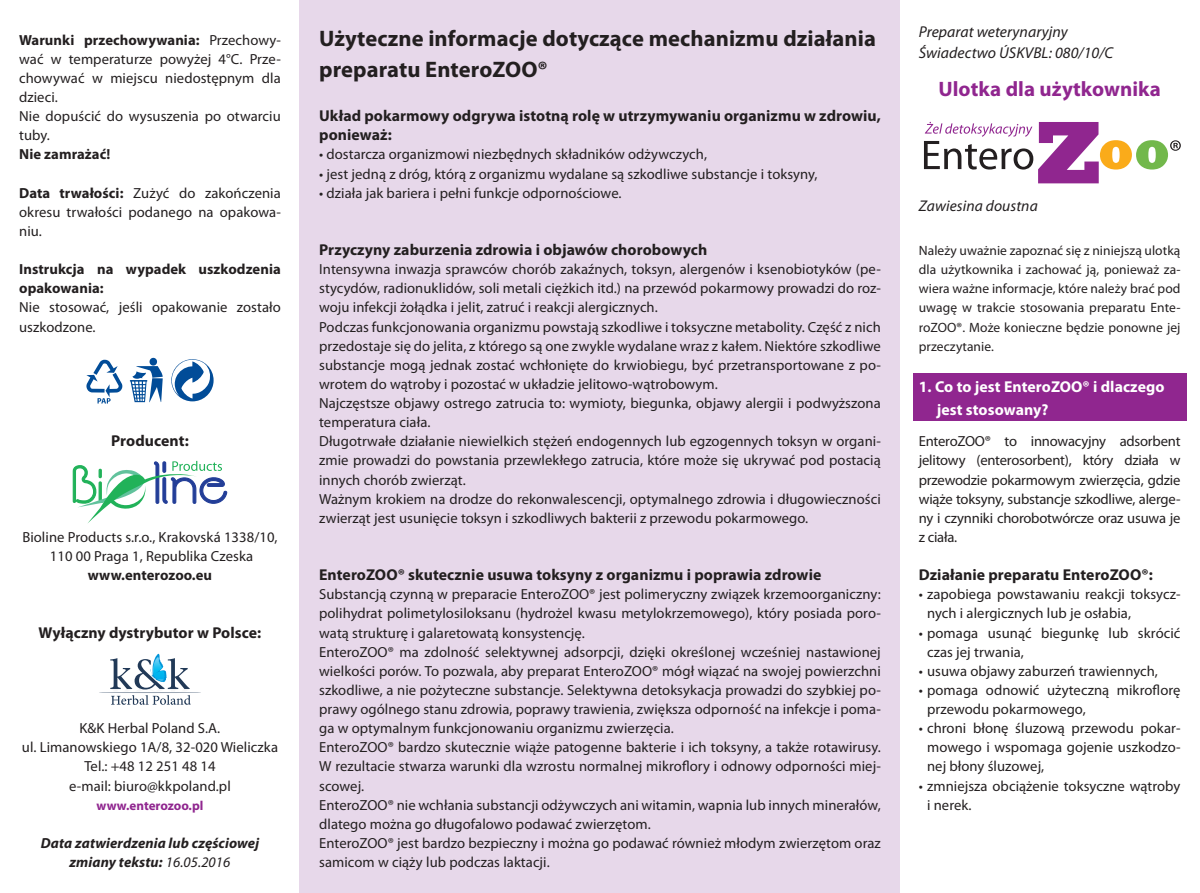
<style>
.page{position:relative;width:1200px;height:893px;background:#fff}
.page>*{position:absolute;margin:0;border:0;box-sizing:border-box;transform-origin:0 0}
.t1{font:700 22.5px "Myriad Pro";letter-spacing:.005em;color:#231f20}
.t2{font:700 20.93px "Myriad Pro";letter-spacing:.005em;color:#90268f}
.t3{font:700 15.75px/19.1px "Myriad Pro";letter-spacing:.005em;color:#231f20}
.t4{font:italic 15.75px "Myriad Pro";letter-spacing:.005em;color:#231f20}
.t5{font:700 15.75px "Myriad Pro";letter-spacing:.005em;color:#fff}
.t6{font:italic 15.53px "Myriad Pro";letter-spacing:.005em;color:#231f20}
.t7{font:14.62px/19.1px "Myriad Pro";letter-spacing:.005em;color:#231f20;text-align:justify}
.t8{font:700 14.62px/19.1px "Myriad Pro";letter-spacing:.005em;color:#231f20}
.t9{font:italic 700 14.62px "Myriad Pro";letter-spacing:.005em;color:#231f20}
.t10{font:13.5px/19.1px "Myriad Pro";letter-spacing:.005em;color:#231f20;text-align:justify}
.t11{font:700 13.05px "Myriad Pro";color:#90268f}
.s1{font-weight:700}
.s2{font-weight:400}
</style>
<div class="page">
<div style="left:300px;top:0;width:599px;height:893px;background:#e7d8ea"></div>
<svg style="left:73px;top:461px;width:154px;height:62px"></svg>
<div style="left:912px;top:373px;width:274px;height:48px;background:#90268f"></div>
<svg style="left:130px;top:358px;width:33px;height:44px"></svg>
<svg style="left:171px;top:359px;width:42px;height:42px"></svg>
<svg style="left:86px;top:360px;width:36px;height:43px"></svg>
<svg style="left:99px;top:653px;width:102px;height:52px"></svg>
<img style="left:153px;top:657px;width:12px;height:24px">
<svg style="left:924px;top:122px;width:256px;height:61px"></svg>
<p class="t7" style="left:19px;top:30px;width:263px"><span class="s1">Warunki przechowywania:</span> Przechowy&shy;wać w temperaturze powyżej 4°C. Prze&shy;chowywać w miejscu niedostępnym dla dzieci.</p>
<p class="t7" style="left:19px;top:106px;width:263px">Nie dopuścić do wysuszenia po otwarciu tuby.</p>
<p class="t8" style="left:19px;top:144px;width:93px">Nie zamrażać!</p>
<p class="t7" style="left:19px;top:183px;width:263px"><span class="s1">Data trwałości:</span> Zużyć do zakończenia okresu trwałości podanego na opakowa&shy;niu.</p>
<p class="t8" style="left:19px;top:259px;width:263px">Instrukcja na wypadek uszkodzenia opakowania:</p>
<p class="t7" style="left:19px;top:298px;width:263px">Nie stosować, jeśli opakowanie zostało uszkodzone.</p>
<p class="t3" style="left:111px;top:431px;width:79px">Producent:</p>
<p class="t7" style="left:22px;top:527px;width:257px">Bioline Products s.r.o., Krakovská 1338/10,</p>
<p class="t7" style="left:50px;top:546px;width:205px">110 00 Praga 1, Republika Czeska</p>
<p class="t8" style="left:88px;top:565px;width:126px">www.enterozoo.eu</p>
<p class="t3" style="left:39px;top:622px;width:224px">Wyłączny dystrybutor w Polsce:</p>
<p class="t7" style="left:80px;top:718px;width:142px">K&amp;K Herbal Poland S.A.</p>
<p class="t7" style="left:22px;top:738px;width:258px">ul. Limanowskiego 1A/8, 32-020 Wieliczka</p>
<p class="t7" style="left:84px;top:757px;width:133px">Tel.: +48 12 251 48 14</p>
<p class="t7" style="left:69px;top:776px;width:163px">e-mail: biuro@kkpoland.pl</p>
<p class="t11" style="left:96px;top:797px;width:108px">www.enterozoo.pl</p>
<p class="t9" style="left:41px;top:833px;width:220px">Data zatwierdzenia lub częściowej</p>
<p class="t9" style="left:70px;top:853px;width:162px">zmiany tekstu: <span class="s2">16.05.2016</span></p>
<p class="t1" style="left:319px;top:23px;width:558px">Użyteczne informacje dotyczące mechanizmu działania</p>
<p class="t1" style="left:319px;top:55px;width:230px">preparatu EnteroZOO®</p>
<p class="t3" style="left:319px;top:106px;width:563px">Układ pokarmowy odgrywa istotną rolę w utrzymywaniu organizmu w zdrowiu, ponieważ:</p>
<p class="t7" style="left:319px;top:145px;width:389px">• dostarcza organizmowi niezbędnych składników odżywczych,</p>
<p class="t7" style="left:319px;top:164px;width:500px">• jest jedną z dróg, którą z organizmu wydalane są szkodliwe substancje i toksyny,</p>
<p class="t7" style="left:319px;top:183px;width:304px">• działa jak bariera i pełni funkcje odpornościowe.</p>
<p class="t3" style="left:319px;top:240px;width:389px">Przyczyny zaburzenia zdrowia i objawów chorobowych</p>
<p class="t7" style="left:319px;top:259px;width:563px">Intensywna inwazja sprawców chorób zakaźnych, toksyn, alergenów i ksenobiotyków (pe&shy;stycydów, radionuklidów, soli metali ciężkich itd.) na przewód pokarmowy prowadzi do roz&shy;woju infekcji żołądka i jelit, zatruć i reakcji alergicznych.</p>
<p class="t7" style="left:319px;top:317px;width:563px">Podczas funkcjonowania organizmu powstają szkodliwe i toksyczne metabolity. Część z nich przedostaje się do jelita, z którego są one zwykle wydalane wraz z kałem. Niektóre szkodliwe substancje mogą jednak zostać wchłonięte do krwiobiegu, być przetransportowane z po&shy;wrotem do wątroby i pozostać w układzie jelitowo-wątrobowym.</p>
<p class="t7" style="left:319px;top:393px;width:563px">Najczęstsze objawy ostrego zatrucia to: wymioty, biegunka, objawy alergii i podwyższona temperatura ciała.</p>
<p class="t7" style="left:319px;top:432px;width:563px">Długotrwałe działanie niewielkich stężeń endogennych lub egzogennych toksyn w organi&shy;zmie prowadzi do powstania przewlekłego zatrucia, które może się ukrywać pod postacią innych chorób zwierząt.</p>
<p class="t7" style="left:319px;top:489px;width:563px">Ważnym krokiem na drodze do rekonwalescencji, optymalnego zdrowia i długowieczności zwierząt jest usunięcie toksyn i szkodliwych bakterii z przewodu pokarmowego.</p>
<p class="t3" style="left:319px;top:565px;width:503px">EnteroZOO® skutecznie usuwa toksyny z organizmu i poprawia zdrowie</p>
<p class="t7" style="left:319px;top:585px;width:563px">Substancją czynną w preparacie EnteroZOO® jest polimeryczny związek krzemoorganiczny: polihydrat polimetylosiloksanu (hydrożel kwasu metylokrzemowego), który posiada poro&shy;watą strukturę i galaretowatą konsystencję.</p>
<p class="t7" style="left:319px;top:642px;width:563px">EnteroZOO® ma zdolność selektywnej adsorpcji, dzięki określonej wcześniej nastawionej wielkości porów. To pozwala, aby preparat EnteroZOO® mógł wiązać na swojej powierzchni szkodliwe, a nie pożyteczne substancje. Selektywna detoksykacja prowadzi do szybkiej po&shy;prawy ogólnego stanu zdrowia, poprawy trawienia, zwiększa odporność na infekcje i poma&shy;ga w optymalnym funkcjonowaniu organizmu zwierzęcia.</p>
<p class="t7" style="left:319px;top:738px;width:563px">EnteroZOO® bardzo skutecznie wiąże patogenne bakterie i ich toksyny, a także rotawirusy.<br>W rezultacie stwarza warunki dla wzrostu normalnej mikroflory i odnowy odporności miej&shy;scowej.</p>
<p class="t7" style="left:319px;top:795px;width:563px">EnteroZOO® nie wchłania substancji odżywczych ani witamin, wapnia lub innych minerałów, dlatego można go długofalowo podawać zwierzętom.</p>
<p class="t7" style="left:319px;top:833px;width:563px">EnteroZOO® jest bardzo bezpieczny i można go podawać również młodym zwierzętom oraz samicom w ciąży lub podczas laktacji.</p>
<p class="t4" style="left:918px;top:22px;width:150px">Preparat weterynaryjny</p>
<p class="t4" style="left:918px;top:43px;width:196px">Świadectwo ÚSKVBL: 080/10/C</p>
<p class="t2" style="left:938px;top:75px;width:224px">Ulotka dla użytkownika</p>
<p class="t6" style="left:918px;top:196px;width:120px">Zawiesina doustna</p>
<p class="t10" style="left:918px;top:241px;width:263px">Należy uważnie zapoznać się z niniejszą ulotką dla użytkownika i zachować ją, ponieważ za&shy;wiera ważne informacje, które należy brać pod uwagę w trakcie stosowania preparatu Ente&shy;roZOO®. Może konieczne będzie ponowne jej przeczytanie.</p>
<p class="t5" style="left:918px;top:377px;width:247px">1. Co to jest EnteroZOO® i dlaczego</p>
<p class="t5" style="left:936px;top:399px;width:113px">jest stosowany?</p>
<p class="t7" style="left:918px;top:432px;width:263px">EnteroZOO® to innowacyjny adsorbent jelitowy (enterosorbent), który działa w przewodzie pokarmowym zwierzęcia, gdzie wiąże toksyny, substancje szkodliwe, alerge&shy;ny i czynniki chorobotwórcze oraz usuwa je z ciała.</p>
<p class="t3" style="left:918px;top:565px;width:235px">Działanie preparatu EnteroZOO®:</p>
<p class="t7" style="left:926px;top:585px;width:255px;text-indent:-8px">• zapobiega powstawaniu reakcji toksycz&shy;nych i alergicznych lub je osłabia,</p>
<p class="t7" style="left:926px;top:623px;width:255px;text-indent:-8px">• pomaga usunąć biegunkę lub skrócić czas jej trwania,</p>
<p class="t7" style="left:918px;top:661px;width:241px">• usuwa objawy zaburzeń trawiennych,</p>
<p class="t7" style="left:926px;top:680px;width:255px;text-indent:-8px">• pomaga odnowić użyteczną mikroflorę przewodu pokarmowego,</p>
<p class="t7" style="left:926px;top:718px;width:255px;text-indent:-8px">• chroni błonę śluzową przewodu pokar&shy;mowego i wspomaga gojenie uszkodzo&shy;nej błony śluzowej,</p>
<p class="t7" style="left:926px;top:776px;width:255px;text-indent:-8px">• zmniejsza obciążenie toksyczne wątroby i nerek.</p>
</div>
